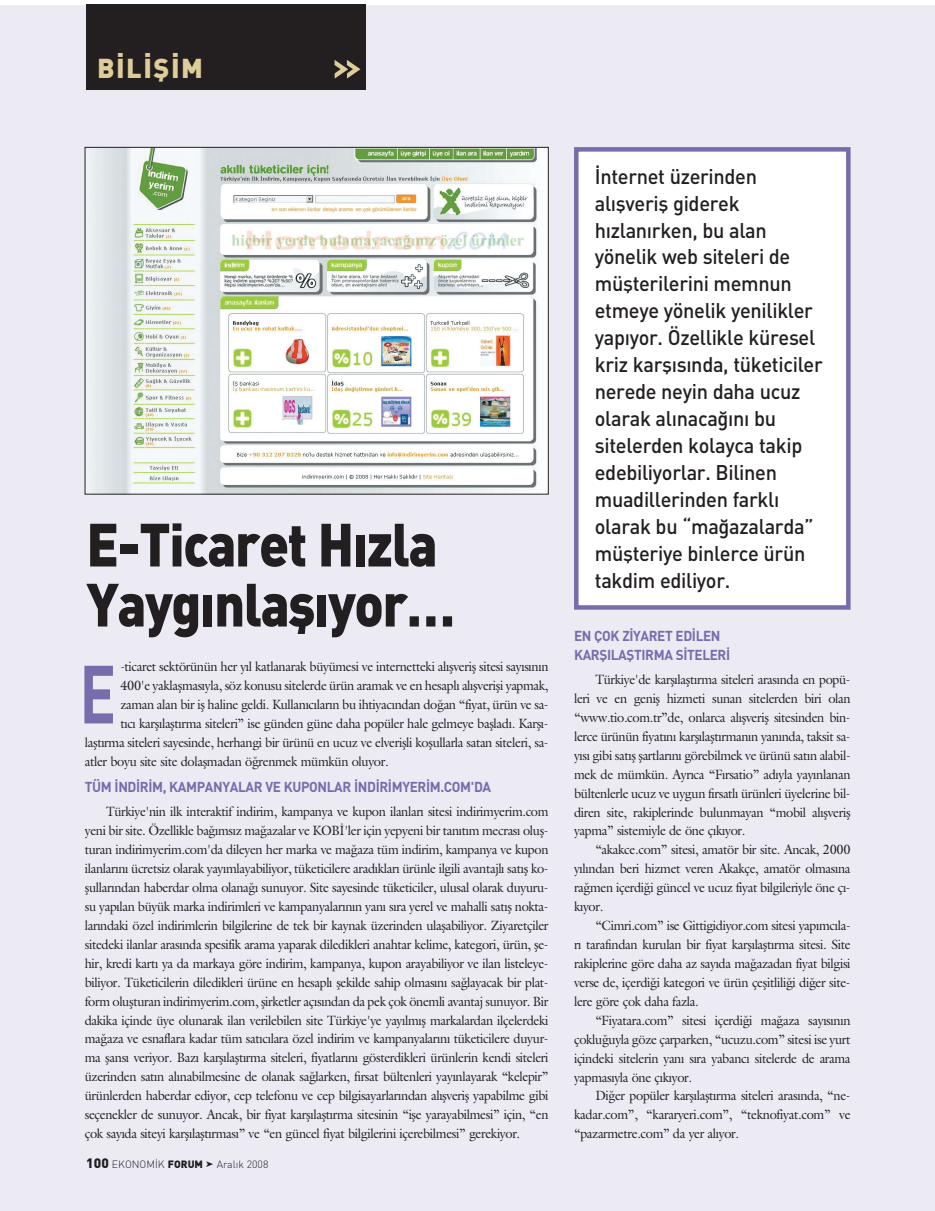
<style>
.page{position:relative;width:935px;height:1211px;background:#fff}
.page>*{position:absolute;margin:0;border:0;box-sizing:border-box;transform-origin:0 0}
.t1{font:81px "DINT Bold";color:#776cac;scale:.75 1}
.t2{font:60px/60px "DINT Black";letter-spacing:-.03em;color:#231f20;scale:.9 1}
.t3{font:27px "DINT Black";color:#decd99}
.t4{font:21px/27px "DINT Medium";letter-spacing:-.015em;color:#231f20;scale:.95 1}
.t5{font:14.25px/18.9px "DINT Bold";letter-spacing:-.025em;color:#776cac;scale:.95 1}
.t6{font:13.5px/18.9px "Galliard Turk";letter-spacing:-.03em;color:#231f20;text-align:justify;scale:.95 1}
.t7{font:10.5px "DINT Light";color:#231f20}
.s1{font-family:"DINT Black";font-size:13.5px}
.s2{font-family:"DINT Black"}
</style>
<div class="page">
<div style="left:0;top:5px;width:934px;height:1205px;background:#ecebf4"></div>
<div style="left:576px;top:149px;width:272px;height:458px;background:#fff"></div>
<div style="left:574px;top:147px;width:276px;height:462px;border:4px solid #776cac"></div>
<div style="left:86px;top:5px;width:279px;height:85px;background:#231f20"></div>
<svg style="left:334px;top:60px;width:26px;height:19px"></svg>
<img style="left:102px;top:149px;width:444px;height:343px">
<h3 class="t3" style="left:97px;top:59px;width:107px">B‹L‹fi‹M</h3>
<h2 class="t2" style="left:86px;top:520px;width:411px">E-Ticaret H›zla<br>Yayg›nlafl›yor…</h2>
<h1 class="t1" style="left:79px;top:665px;width:51px">E</h1>
<p class="t6" style="left:120px;top:658px;width:452px">-ticaret sektörünün her y›l katlanarak büyümesi ve internetteki al›flverifl sitesi say›s›n›n</p>
<p class="t6" style="left:120px;top:677px;width:452px">400'e yaklaflmas›yla, söz konusu sitelerde ürün aramak ve en hesapl› al›flverifli yapmak,</p>
<p class="t6" style="left:120px;top:696px;width:452px">zaman alan bir ifl haline geldi. Kullan›c›lar›n bu ihtiyac›ndan do¤an “fiyat, ürün ve sa-</p>
<p class="t6" style="left:120px;top:715px;width:452px">t›c› karfl›laflt›rma siteleri” ise günden güne daha popüler hale gelmeye bafllad›. Karfl›-</p>
<p class="t6" style="left:85px;top:734px;width:489px">laflt›rma siteleri sayesinde, herhangi bir ürünü en ucuz ve elveriflli koflullarla satan siteleri, sa-</p>
<p class="t6" style="left:85px;top:753px;width:321px">atler boyu site site dolaflmadan ö¤renmek mümkün oluyor.</p>
<p class="t5" style="left:85px;top:779px;width:429px">TÜM ‹ND‹R‹M, KAMPANYALAR VE KUPONLAR ‹ND‹R‹MYER‹M.COM'DA</p>
<p class="t6" style="left:85px;top:803px;width:489px;text-indent:21px">Türkiye'nin ilk interaktif indirim, kampanya ve kupon ilanlar› sitesi indirimyerim.com yeni bir site. Özellikle ba¤›ms›z ma¤azalar ve KOB‹'ler için yepyeni bir tan›t›m mecras› olufl&shy;turan indirimyerim.com'da dileyen her marka ve ma¤aza tüm indirim, kampanya ve kupon ilanlar›n› ücretsiz olarak yay›mlayabiliyor, tüketicilere arad›klar› ürünle ilgili avantajl› sat›fl ko&shy;flullar›ndan haberdar olma olana¤› sunuyor. Site sayesinde tüketiciler, ulusal olarak duyuru&shy;su yap›lan büyük marka indirimleri ve kampanyalar›n›n yan› s›ra yerel ve mahalli sat›fl nokta&shy;lar›ndaki özel indirimlerin bilgilerine de tek bir kaynak üzerinden ulaflabiliyor. Ziyaretçiler sitedeki ilanlar aras›nda spesifik arama yaparak diledikleri anahtar kelime, kategori, ürün, fle&shy;hir, kredi kart› ya da markaya göre indirim, kampanya, kupon arayabiliyor ve ilan listeleye&shy;biliyor. Tüketicilerin diledikleri ürüne en hesapl› flekilde sahip olmas›n› sa¤layacak bir plat&shy;form oluflturan indirimyerim.com, flirketler aç›s›ndan da pek çok önemli avantaj sunuyor. Bir dakika içinde üye olunarak ilan verilebilen site Türkiye'ye yay›lm›fl markalardan ilçelerdeki ma¤aza ve esnaflara kadar tüm sat›c›lara özel indirim ve kampanyalar›n› tüketicilere duyur&shy;ma flans› veriyor. Baz› karfl›laflt›rma siteleri, fiyatlar›n› gösterdikleri ürünlerin kendi siteleri üzerinden sat›n al›nabilmesine de olanak sa¤larken, f›rsat bültenleri yay›nlayarak “kelepir” ürünlerden haberdar ediyor, cep telefonu ve cep bilgisayarlar›ndan al›flverifl yapabilme gibi seçenekler de sunuyor. Ancak, bir fiyat karfl›laflt›rma sitesinin “ifle yarayabilmesi” için, “en çok say›da siteyi karfl›laflt›rmas›” ve “en güncel fiyat bilgilerini içerebilmesi” gerekiyor.</p>
<p class="t7" style="left:86px;top:1160px;width:118px"><span class="s1">100</span> EKONOM‹K <span class="s2">FORUM</span></p>
<p class="t7" style="left:217px;top:1160px;width:53px">Aral›k 2008</p>
<p class="t4" style="left:595px;top:165px;width:241px">‹nternet üzerinden al›flverifl giderek h›zlan›rken, bu alan yönelik web siteleri de müflterilerini memnun etmeye yönelik yenilikler yap›yor. Özellikle küresel kriz karfl›s›nda, tüketiciler nerede neyin daha ucuz olarak al›naca¤›n› bu sitelerden kolayca takip edebiliyorlar. Bilinen muadillerinden farkl› olarak bu “ma¤azalarda” müflteriye binlerce ürün takdim ediliyor.</p>
<p class="t5" style="left:574px;top:628px;width:166px">EN ÇOK Z‹YARET ED‹LEN<br>KARfiILAfiTIRMA S‹TELER‹</p>
<p class="t6" style="left:574px;top:671px;width:292px;text-indent:21px">Türkiye'de karfl›laflt›rma siteleri aras›nda en popü&shy;leri ve en genifl hizmeti sunan sitelerden biri olan “www.tio.com.tr”de, onlarca al›flverifl sitesinden bin&shy;lerce ürünün fiyat›n› karfl›laflt›rman›n yan›nda, taksit sa&shy;y›s› gibi sat›fl flartlar›n› görebilmek ve ürünü sat›n alabil&shy;mek de mümkün. Ayr›ca “F›rsatio” ad›yla yay›nlanan bültenlerle ucuz ve uygun f›rsatl› ürünleri üyelerine bil&shy;diren site, rakiplerinde bulunmayan “mobil al›flverifl yapma” sistemiyle de öne ç›k›yor.</p>
<p class="t6" style="left:574px;top:841px;width:292px;text-indent:21px">“akakce.com” sitesi, amatör bir site. Ancak, 2000 y›l›ndan beri hizmet veren Akakçe, amatör olmas›na ra¤men içerdi¤i güncel ve ucuz fiyat bilgileriyle öne ç›- k›yor.</p>
<p class="t6" style="left:574px;top:917px;width:292px;text-indent:21px">“Cimri.com” ise Gittigidiyor.com sitesi yap›mc›la&shy;r› taraf›ndan kurulan bir fiyat karfl›laflt›rma sitesi. Site rakiplerine göre daha az say›da ma¤azadan fiyat bilgisi verse de, içerdi¤i kategori ve ürün çeflitlili¤i di¤er site&shy;lere göre çok daha fazla.</p>
<p class="t6" style="left:574px;top:1012px;width:292px;text-indent:21px">“Fiyatara.com” sitesi içerdi¤i ma¤aza say›s›n›n çoklu¤uyla göze çarparken, “ucuzu.com” sitesi ise yurt içindeki sitelerin yan› s›ra yabanc› sitelerde de arama yapmas›yla öne ç›k›yor.</p>
<p class="t6" style="left:574px;top:1087px;width:292px;text-indent:21px">Di¤er popüler karfl›laflt›rma siteleri aras›nda, “ne&shy;kadar.com”, “kararyeri.com”, “teknofiyat.com” ve “pazarmetre.com” da yer al›yor.</p>
</div>
